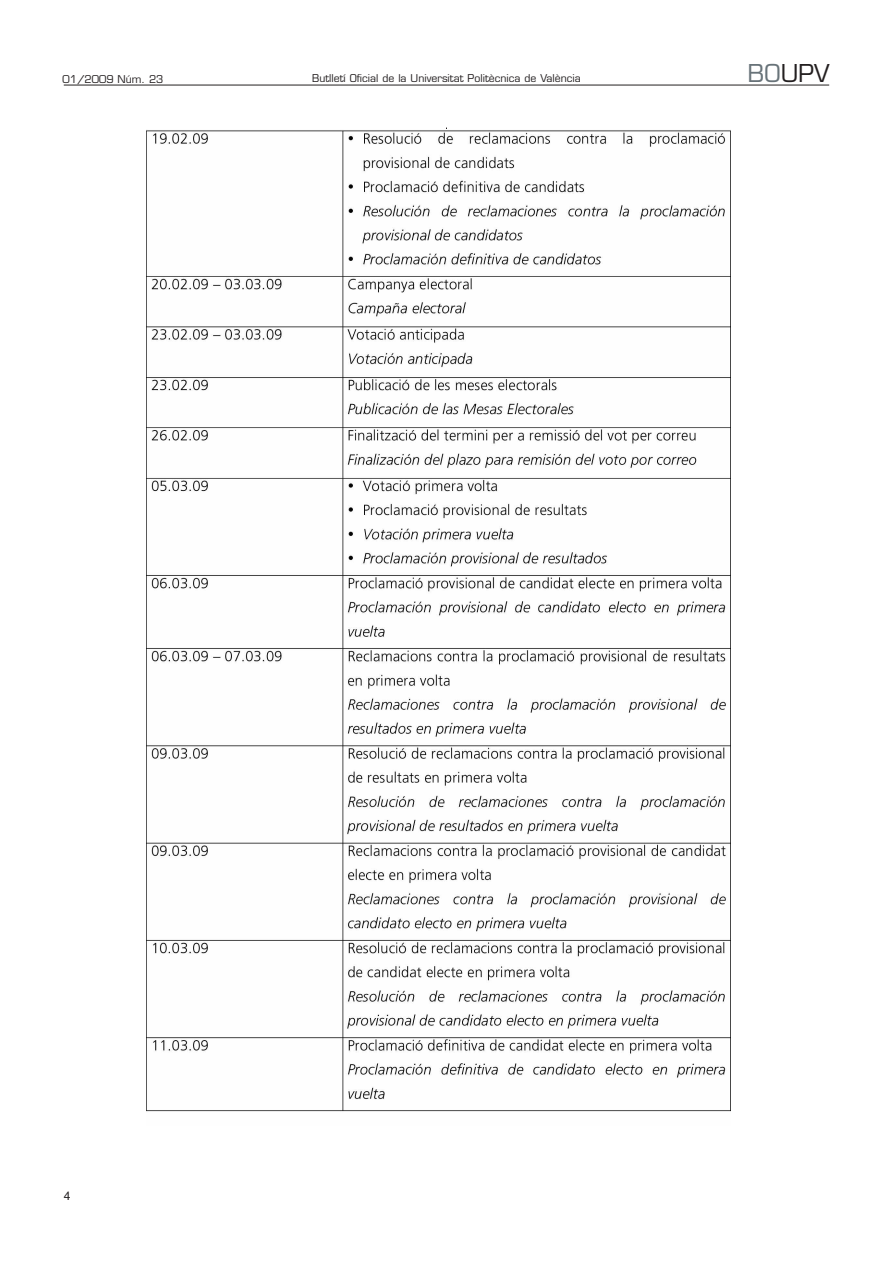
<style>
.page{position:relative;width:893px;height:1263px;background:#fff}
.page>*{position:absolute;margin:0;border:0;box-sizing:border-box;transform-origin:0 0}
.t1{font:24px "Eurostile";color:#231f20}
.t2{font:12px "Helvetica";color:#231f20}
.t3{font:10.5px "Eurostile";color:#231f20}
.s1{color:#687379}
</style>
<div class="page">
<hr style="left:64px;top:85px;width:765px;height:1px;background:#231f20">
<hr style="left:446px;top:128px;width:1px;height:216px;background:#231f20">
<img style="left:146px;top:129px;width:585px;height:983px">
<p class="t3" style="left:63px;top:75px;width:103px">01/2009 Núm. 23</p>
<p class="t3" style="left:312px;top:74px;width:270px">Butlletí Oficial de la Universitat Politècnica de València</p>
<h1 class="t1" style="left:748px;top:64px;width:83px"><span class="s1">BO</span>UPV</h1>
<p class="t2" style="left:64px;top:1191px;width:8px">4</p>
</div>
